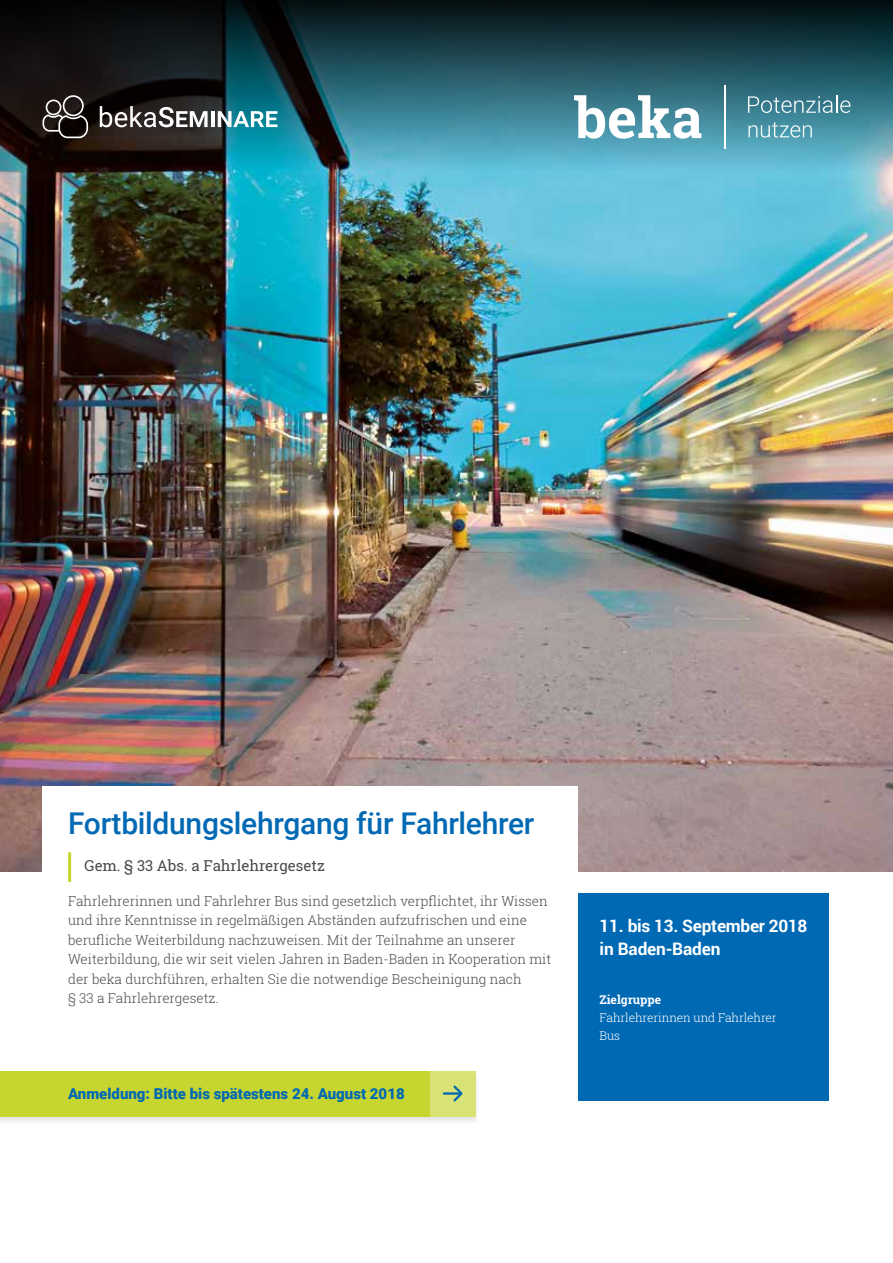
<style>
.page{position:relative;width:893px;height:1263px;background:#fff}
.page>*{position:absolute;margin:0;border:0;box-sizing:border-box;transform-origin:0 0}
.t1{font:500 30px "Roboto";letter-spacing:-.01em;color:#0069b4}
.t2{font:700 17.25px/22.5px "Roboto";letter-spacing:-.015em;color:#fff}
.t3{font:900 15px "Roboto";color:#0069b4}
.t4{font:15px "Roboto Slab";color:#4a4a49}
.t5{font:300 13.5px/19.5px "Roboto Slab";color:#4a4a49}
.t6{font:300 12px/18px "Roboto Slab";letter-spacing:-.01em;color:#fff}
.t7{font:700 12px "Roboto Slab";color:#fff}
</style>
<div class="page">
<div style="left:0;top:1070px;width:480px;height:55px;background:#000;opacity:.11"></div>
<div style="left:0;top:1071px;width:475px;height:45px;background:#c7d530"></div>
<div style="left:430px;top:1071px;width:45px;height:45px;background:#d9e274"></div>
<svg style="left:453px;top:1085px;width:10px;height:17px"></svg>
<hr style="left:444px;top:1092px;width:16px;height:3px;background:#0069b4">
<div style="left:578px;top:893px;width:251px;height:207px;background:#0069b4"></div>
<img style="left:0;top:170px;width:893px;height:702px">
<svg style="left:0;top:0;width:893px;height:170px;background:#234b55"></svg>
<div style="left:43px;top:786px;width:535px;height:93px;background:#fff"></div>
<hr style="left:68px;top:852px;width:3px;height:30px;background:#c7d530">
<svg style="left:574px;top:95px;width:127px;height:44px"></svg>
<hr style="left:724px;top:85px;width:1px;height:64px;background:#fff">
<svg style="left:748px;top:122px;width:64px;height:16px"></svg>
<svg style="left:748px;top:96px;width:102px;height:17px;background:#6296a4"></svg>
<svg style="left:100px;top:106px;width:108px;height:21px"></svg>
<hr style="left:211px;top:111px;width:3px;height:16px;background:#fff">
<svg style="left:218px;top:111px;width:59px;height:16px"></svg>
<svg style="left:43px;top:95px;width:45px;height:43px;background:#443d3c"></svg>
<h1 class="t1" style="left:68px;top:803px;width:468px">Fortbildungslehrgang für Fahrlehrer</h1>
<p class="t4" style="left:85px;top:856px;width:242px">Gem. § 33 Abs. a Fahrlehrergesetz</p>
<p class="t5" style="left:68px;top:891px;width:485px">Fahrlehrerinnen und Fahrlehrer Bus sind gesetzlich verpflichtet, ihr Wissen und ihre Kenntnisse in regelmäßigen Abständen aufzufrischen und eine berufliche Weiterbildung nachzuweisen. Mit der Teilnahme an unserer Weiterbildung, die wir seit vielen Jahren in Baden-Baden in Kooperation mit der beka durchführen, erhalten Sie die notwendige Bescheinigung nach<br>§ 33 a Fahrlehrergesetz.</p>
<p class="t3" style="left:68px;top:1083px;width:338px">Anmeldung: Bitte bis spätestens 24. August 2018</p>
<p class="t2" style="left:600px;top:914px;width:209px">11. bis 13. September 2018 in Baden-Baden</p>
<p class="t7" style="left:600px;top:991px;width:63px">Zielgruppe</p>
<p class="t6" style="left:600px;top:1008px;width:179px">Fahrlehrerinnen und Fahrlehrer<br>Bus</p>
</div>
